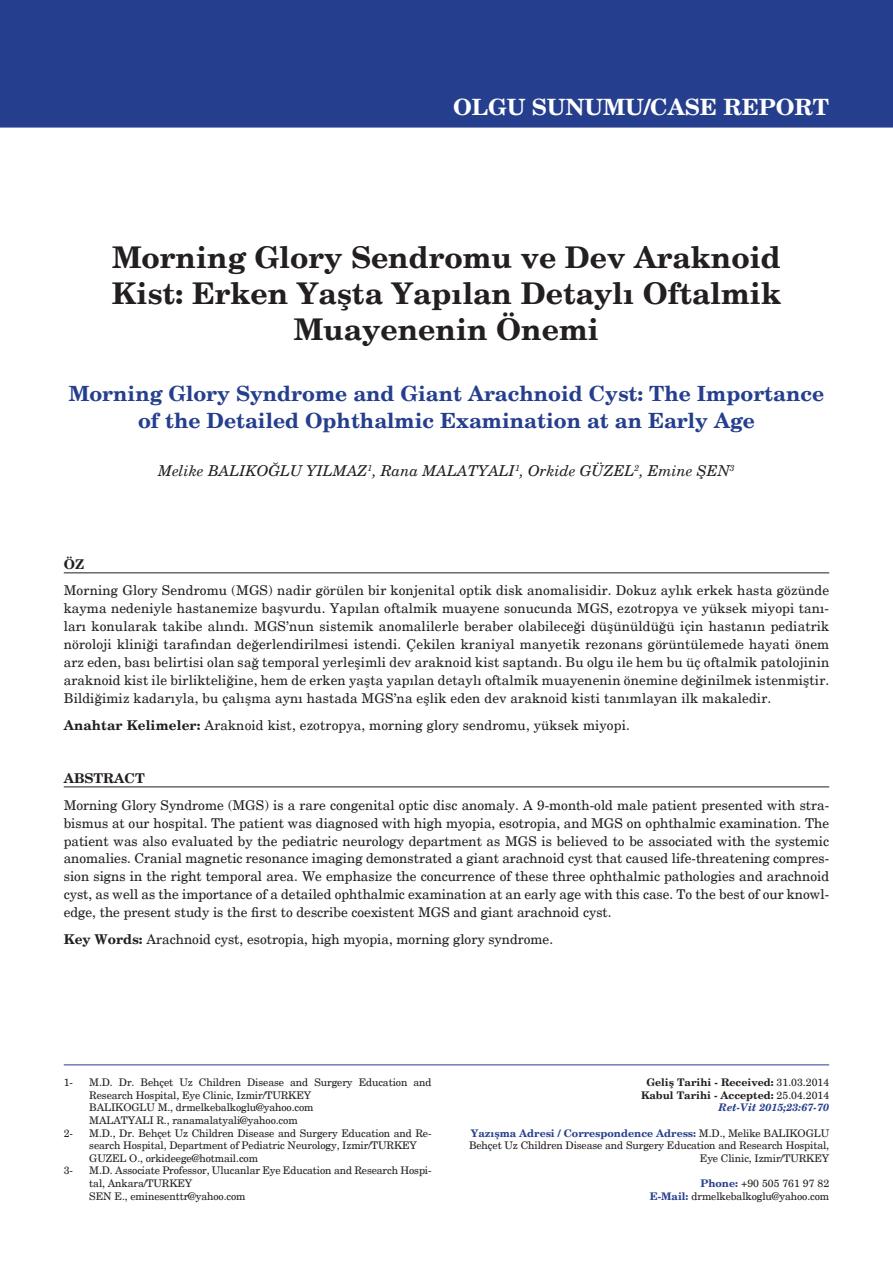
<style>
.page{position:relative;width:893px;height:1263px;background:#fff}
.page>*{position:absolute;margin:0;border:0;box-sizing:border-box;transform-origin:0 0}
.t1{font:700 30px/36px "New Century Schlbk";color:#231f20;text-align:center}
.t2{font:700 22.5px "New Century Schlbk";color:#fff}
.t3{font:700 21px/27px "New Century Schlbk";color:#253f8e;text-align:center}
.t4{font:italic 15px "New Century Schlbk";color:#231f20}
.t5{font:13.5px/18px "New Century Schlbk";letter-spacing:.01em;color:#231f20;text-align:justify}
.t6{font:700 13.5px "New Century Schlbk";color:#231f20}
.t7{font:10.5px/12.6px "New Century Schlbk";letter-spacing:-.01em;color:#231f20}
.t8{font:700 10.5px/12.6px "New Century Schlbk";color:#231f20;text-align:right}
.s1{font-weight:700}
.s2{font-weight:400}
.s3{font-style:italic;color:#253f8e}
.s4{font-weight:700;color:#253f8e}
</style>
<div class="page">
<div style="left:0;top:0;width:893px;height:128px;background:#253f8e"></div>
<hr style="left:64px;top:572px;width:765px;height:1px;background:#231f20">
<hr style="left:64px;top:786px;width:765px;height:1px;background:#231f20">
<hr style="left:64px;top:1064px;width:765px;height:1px;background:#253f8e">
<h2 class="t2" style="left:453px;top:92px;width:378px">OLGU SUNUMU/CASE REPORT</h2>
<h1 class="t1" style="left:112px;top:240px;width:671px">Morning Glory Sendromu ve Dev Araknoid<br>Kist: Erken Yaşta Yapılan Detaylı Oftalmik<br>Muayenenin Önemi</h1>
<h3 class="t3" style="left:69px;top:380px;width:757px">Morning Glory Syndrome and Giant Arachnoid Cyst: The Importance of the Detailed Ophthalmic Examination at an Early Age</h3>
<p class="t4" style="left:158px;top:462px;width:578px">Melike BALIKOĞLU YILMAZ<sup>1</sup>, Rana MALATYALI<sup>1</sup>, Orkide GÜZEL<sup>2</sup>, Emine ŞEN<sup>3</sup></p>
<p class="t6" style="left:64px;top:556px;width:22px">ÖZ</p>
<p class="t5" style="left:64px;top:582px;width:767px">Morning Glory Sendromu (MGS) nadir görülen bir konjenital optik disk anomalisidir. Dokuz aylık erkek hasta gözünde kayma nedeniyle hastanemize başvurdu. Yapılan oftalmik muayene sonucunda MGS, ezotropya ve yüksek miyopi tanı&shy;ları konularak takibe alındı. MGS’nun sistemik anomalilerle beraber olabileceği düşünüldüğü için hastanın pediatrik nöroloji kliniği tarafından değerlendirilmesi istendi. Çekilen kraniyal manyetik rezonans görüntülemede hayati önem arz eden, bası belirtisi olan sağ temporal yerleşimli dev araknoid kist saptandı. Bu olgu ile hem bu üç oftalmik patolojinin araknoid kist ile birlikteliğine, hem de erken yaşta yapılan detaylı oftalmik muayenenin önemine değinilmek istenmiştir.<br>Bildiğimiz kadarıyla, bu çalışma aynı hastada MGS’na eşlik eden dev araknoid kisti tanımlayan ilk makaledir.</p>
<p class="t5" style="left:64px;top:716px;width:567px"><span class="s1">Anahtar Kelimeler:</span> Araknoid kist, ezotropya, morning glory sendromu, yüksek miyopi.</p>
<p class="t6" style="left:64px;top:770px;width:82px">ABSTRACT</p>
<p class="t5" style="left:64px;top:796px;width:767px">Morning Glory Syndrome (MGS) is a rare congenital optic disc anomaly. A 9-month-old male patient presented with stra&shy;bismus at our hospital. The patient was diagnosed with high myopia, esotropia, and MGS on ophthalmic examination. The patient was also evaluated by the pediatric neurology department as MGS is believed to be associated with the systemic anomalies. Cranial magnetic resonance imaging demonstrated a giant arachnoid cyst that caused life-threatening compres&shy;sion signs in the right temporal area. We emphasize the concurrence of these three ophthalmic pathologies and arachnoid cyst, as well as the importance of a detailed ophthalmic examination at an early age with this case. To the best of our knowl&shy;edge, the present study is the first to describe coexistent MGS and giant arachnoid cyst.</p>
<p class="t5" style="left:64px;top:930px;width:491px"><span class="s1">Key Words:</span> Arachnoid cyst, esotropia, high myopia, morning glory syndrome.</p>
<p class="t7" style="left:64px;top:1076px;width:11px">1-</p>
<p class="t7" style="left:89px;top:1076px;width:344px">M.D. Dr. Behçet Uz Children Disease and Surgery Education and Research Hospital, Eye Clinic, Izmir/TURKEY<br>BALIKOGLU M., drmelkebalkoglu@yahoo.com<br>MALATYALI R., ranamalatyali@yahoo.com</p>
<p class="t7" style="left:64px;top:1127px;width:11px">2-</p>
<p class="t7" style="left:89px;top:1127px;width:344px">M.D., Dr. Behçet Uz Children Disease and Surgery Education and Re&shy;search Hospital, Department of Pediatric Neurology, Izmir/TURKEY<br>GUZEL O., orkideege@hotmail.com</p>
<p class="t7" style="left:64px;top:1164px;width:11px">3-</p>
<p class="t7" style="left:89px;top:1164px;width:344px">M.D. Associate Professor, Ulucanlar Eye Education and Research Hospi&shy;tal, Ankara/TURKEY<br>SEN E., eminesenttr@yahoo.com</p>
<p class="t8" style="left:641px;top:1076px;width:190px">Geliş Tarihi - Received: <span class="s2">31.03.2014<br></span>Kabul Tarihi - Accepted: <span class="s2">25.04.2014<br></span><span class="s3">Ret-Vit 2015;23:67-70</span></p>
<p class="t7" style="left:469px;top:1127px;width:362px;text-align:right"><span class="s4">Yazışma Adresi / Correspondence Adress:</span> M.D., Melike BALIKOGLU<br>Behçet Uz Children Disease and Surgery Education and Research Hospital,<br>Eye Clinic, Izmir/TURKEY</p>
<p class="t7" style="left:650px;top:1177px;width:181px;text-align:right"><span class="s4">Phone:</span> +90 505 761 97 82<br><span class="s4">E-Mail:</span> drmelkebalkoglu@yahoo.com</p>
</div>
